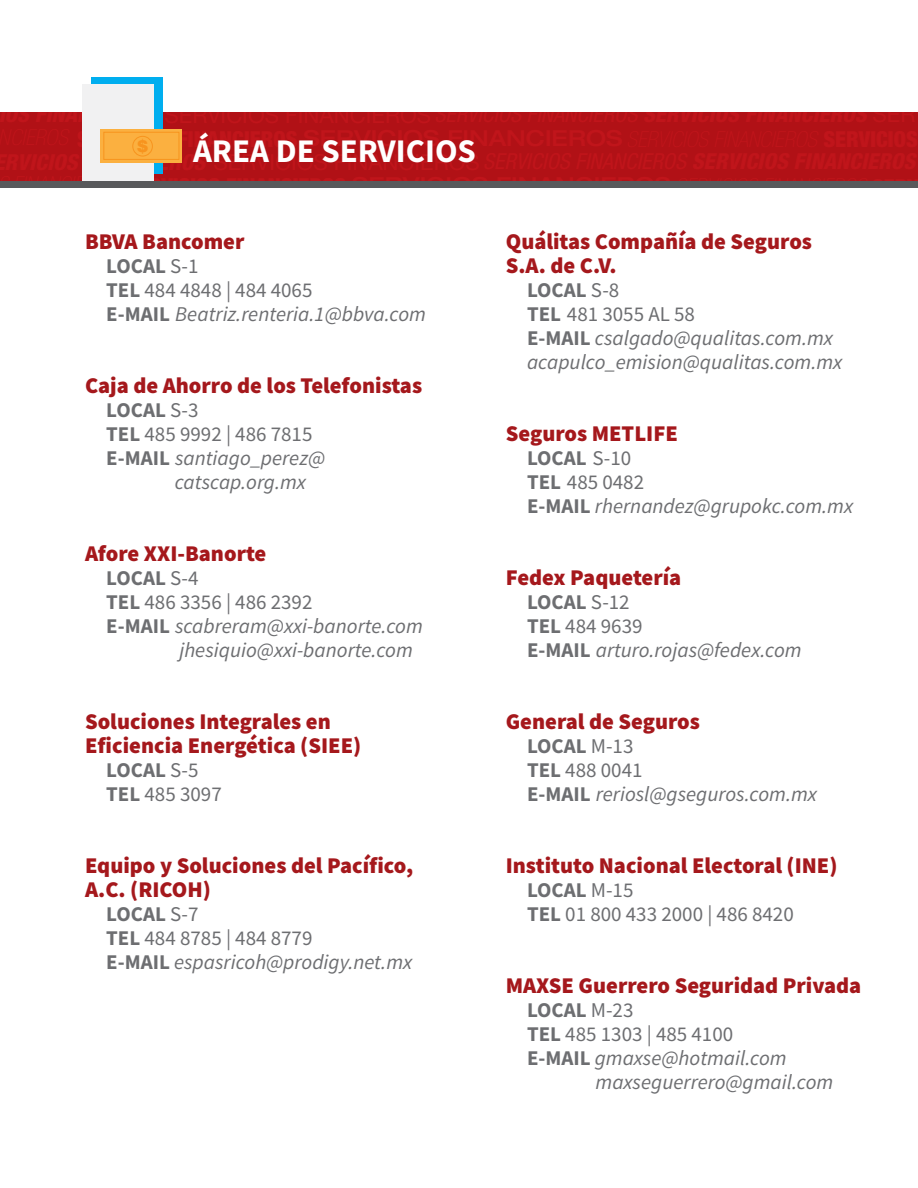
<style>
.page{position:relative;width:918px;height:1188px;background:#fff}
.page>*{position:absolute;margin:0;border:0;box-sizing:border-box;transform-origin:0 0}
.t1{font:700 33px "Source Sans Pro";color:#fff}
.t2{font:900 22.5px/24px "Source Sans Pro";color:#a5181c}
.t3{font:italic 21px/24px "Source Sans Pro";color:#6d6e71}
.t4{font:21px/24px "Source Sans Pro";color:#6d6e71}
.t5{font:700 21px "Source Sans Pro";color:#6d6e71}
.t6{font:900 16.35px "Helvetica Neue LT Std";color:#f7941e}
.s1{font-weight:700;font-style:normal}
.s2{font-style:normal}
.s3{font-weight:400}
.s4{font-weight:700}
</style>
<div class="page">
<div style="left:0;top:112px;width:918px;height:72px;background:#b11116"></div>
<div style="left:0;top:181px;width:918px;height:6px;background:#58595b"></div>
<div style="left:91px;top:77px;width:72px;height:97px;background:#00aeef"></div>
<div style="left:82px;top:84px;width:72px;height:97px;background:#f1f1f2"></div>
<div style="left:101px;top:129px;width:81px;height:33px;background:#fbb040"></div>
<svg style="left:103px;top:132px;width:77px;height:28px"></svg>
<p class="t6" style="left:137px;top:137px;width:12px">$</p>
<h1 class="t1" style="left:193px;top:129px;width:284px">ÁREA DE SERVICIOS</h1>
<p class="t2" style="left:85px;top:229px;width:161px">BBVA Bancomer</p>
<p class="t3" style="left:106px;top:254px;width:321px"><span class="s1">LOCAL</span> <span class="s2">S-1<br></span><span class="s1">TEL</span> <span class="s2">484 4848 | 484 4065<br></span><span class="s1">E-MAIL</span> Beatriz.renteria.1@bbva.com</p>
<p class="t2" style="left:85px;top:373px;width:339px">Caja de Ahorro de los Telefonistas</p>
<p class="t5" style="left:106px;top:396px;width:94px">LOCAL <span class="s3">S-3</span></p>
<p class="t4" style="left:106px;top:422px;width:208px"><span class="s4">TEL</span> 485 9992 | 486 7815</p>
<p class="t3" style="left:106px;top:446px;width:220px"><span class="s1">E-MAIL</span> santiago_perez@</p>
<p class="t3" style="left:175px;top:470px;width:133px">catscap.org.mx</p>
<p class="t2" style="left:85px;top:541px;width:183px">Afore XXI-Banorte</p>
<p class="t5" style="left:106px;top:564px;width:94px">LOCAL <span class="s3">S-4</span></p>
<p class="t4" style="left:106px;top:590px;width:208px"><span class="s4">TEL</span> 486 3356 | 486 2392</p>
<p class="t3" style="left:106px;top:614px;width:318px"><span class="s1">E-MAIL</span> scabreram@xxi-banorte.com</p>
<p class="t3" style="left:179px;top:638px;width:235px">jhesiquio@xxi-banorte.com</p>
<p class="t2" style="left:85px;top:709px;width:278px">Soluciones Integrales en<br>Eficiencia Energética (SIEE)</p>
<p class="t4" style="left:106px;top:758px;width:117px"><span class="s4">LOCAL</span> S-5<br><span class="s4">TEL</span> 485 3097</p>
<p class="t2" style="left:85px;top:853px;width:330px">Equipo y Soluciones del Pacífico,<br>A.C. (RICOH)</p>
<p class="t3" style="left:106px;top:902px;width:307px"><span class="s1">LOCAL</span> <span class="s2">S-7<br></span><span class="s1">TEL</span> <span class="s2">484 8785 | 484 8779<br></span><span class="s1">E-MAIL</span> espasricoh@prodigy.net.mx</p>
<p class="t2" style="left:506px;top:229px;width:308px">Quálitas Compañía de Seguros<br>S.A. de C.V.</p>
<p class="t3" style="left:527px;top:278px;width:317px"><span class="s1">LOCAL</span> <span class="s2">S-8<br></span><span class="s1">TEL</span> <span class="s2">481 3055 AL 58<br></span><span class="s1">E-MAIL</span> csalgado@qualitas.com.mx acapulco_emision@qualitas.com.mx</p>
<p class="t2" style="left:506px;top:421px;width:174px">Seguros METLIFE</p>
<p class="t3" style="left:527px;top:446px;width:328px"><span class="s1">LOCAL</span> <span class="s2">S-10<br></span><span class="s1">TEL</span> <span class="s2">485 0482<br></span><span class="s1">E-MAIL</span> rhernandez@grupokc.com.mx</p>
<p class="t2" style="left:506px;top:565px;width:177px">Fedex Paquetería</p>
<p class="t3" style="left:527px;top:590px;width:276px"><span class="s1">LOCAL</span> <span class="s2">S-12<br></span><span class="s1">TEL</span> <span class="s2">484 9639<br></span><span class="s1">E-MAIL</span> arturo.rojas@fedex.com</p>
<p class="t2" style="left:506px;top:709px;width:196px">General de Seguros</p>
<p class="t3" style="left:527px;top:734px;width:291px"><span class="s1">LOCAL</span> <span class="s2">M-13<br></span><span class="s1">TEL</span> <span class="s2">488 0041<br></span><span class="s1">E-MAIL</span> reriosl@gseguros.com.mx</p>
<p class="t2" style="left:506px;top:853px;width:333px">Instituto Nacional Electoral (INE)</p>
<p class="t4" style="left:527px;top:878px;width:268px"><span class="s4">LOCAL</span> M-15<br><span class="s4">TEL</span> 01 800 433 2000 | 486 8420</p>
<p class="t2" style="left:506px;top:973px;width:357px">MAXSE Guerrero Seguridad Privada</p>
<p class="t5" style="left:527px;top:996px;width:108px">LOCAL <span class="s3">M-23</span></p>
<p class="t4" style="left:527px;top:1022px;width:208px"><span class="s4">TEL</span> 485 1303 | 485 4100</p>
<p class="t3" style="left:527px;top:1046px;width:261px"><span class="s1">E-MAIL</span> gmaxse@hotmail.com</p>
<p class="t3" style="left:596px;top:1070px;width:239px">maxseguerrero@gmail.com</p>
</div>
